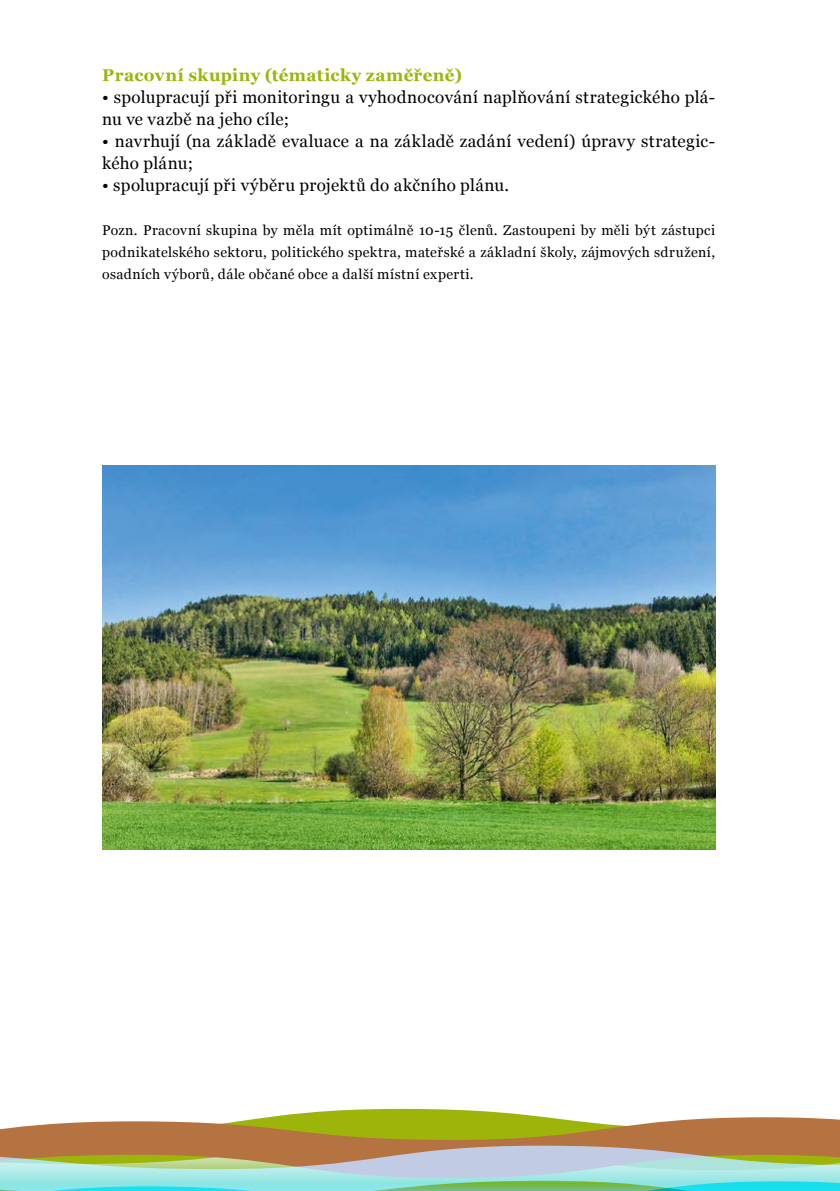
<style>
.page{position:relative;width:840px;height:1191px;background:#fff}
.page>*{position:absolute;margin:0;border:0;box-sizing:border-box;transform-origin:0 0}
.t1{font:17px/22px "Georgia";letter-spacing:.02em;color:#000}
.t2{font:700 17px "Georgia";letter-spacing:.02em;color:#9db40a}
.t3{font:14px/22px "Georgia";letter-spacing:.035em;color:#000;text-align:justify}
</style>
<div class="page">
<svg style="left:316px;top:1108px;width:177px;height:4px"></svg>
<svg style="left:241px;top:1112px;width:598px;height:9px"></svg>
<svg style="left:0;top:1121px;width:839px;height:70px;background:#a7af85"></svg>
<img style="left:102px;top:465px;width:612px;height:384px">
<p class="t2" style="left:102px;top:62px;width:361px">Pracovní skupiny (tématicky zaměřeně)</p>
<p class="t1" style="left:102px;top:85px;width:614px">• spolupracují při monitoringu a vyhodnocování naplňování strategického plá&shy;nu ve vazbě na jeho cíle;</p>
<p class="t1" style="left:102px;top:129px;width:614px">• navrhují (na základě evaluace a na základě zadání vedení) úpravy strategic&shy;kého plánu;</p>
<p class="t1" style="left:102px;top:173px;width:408px">• spolupracují při výběru projektů do akčního plánu.</p>
<p class="t3" style="left:102px;top:218px;width:614px">Pozn. Pracovní skupina by měla mít optimálně 10-15 členů. Zastoupeni by měli být zástupci podnikatelského sektoru, politického spektra, mateřské a základní školy, zájmových sdružení, osadních výborů, dále občané obce a další místní experti.</p>
</div>
